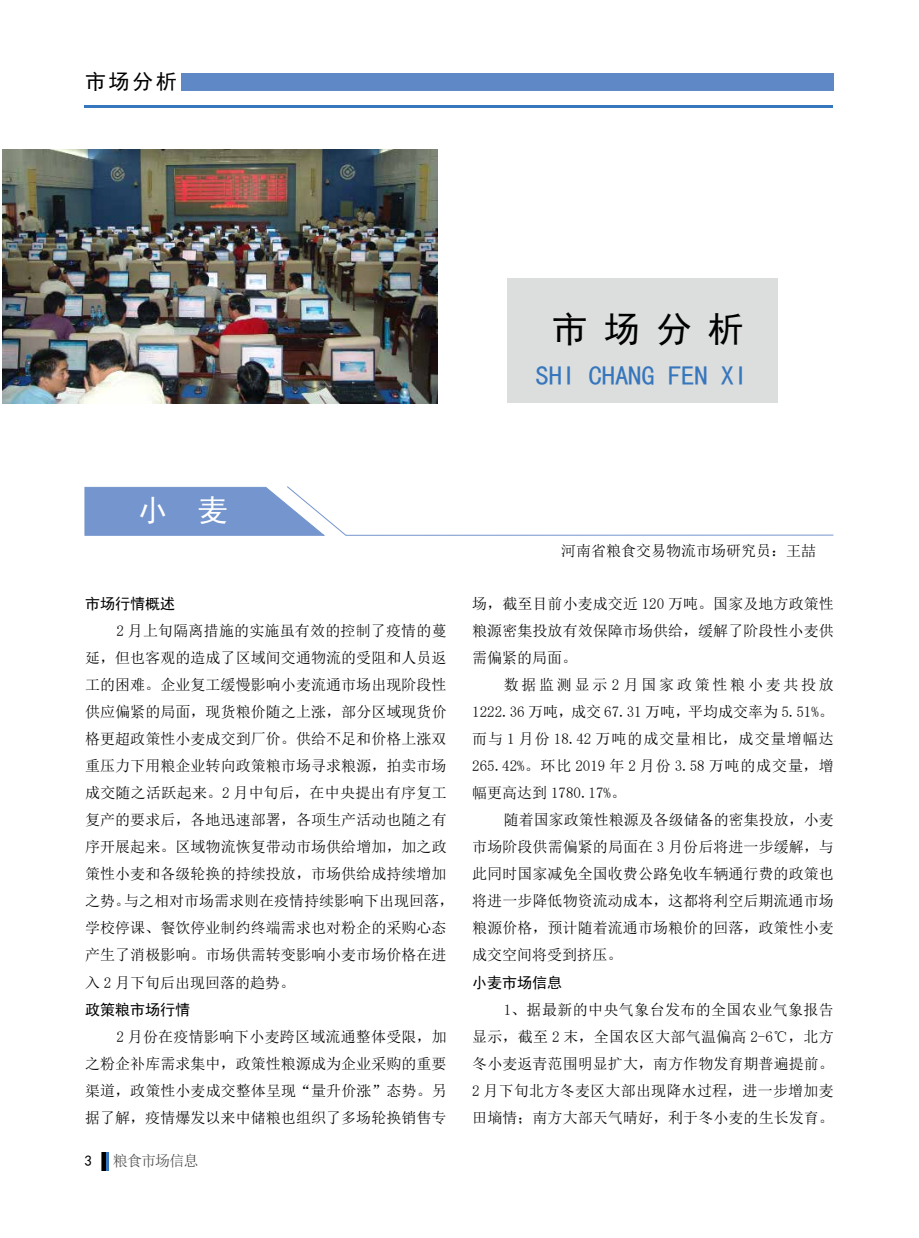
<style>
.page{position:relative;width:919px;height:1238px;background:#fff}
.page>*{position:absolute;margin:0;border:0;box-sizing:border-box;transform-origin:0 0}
.t1{font:36px "Sim Hei";color:#000}
.t2{font:30px "Sim Hei";color:#fff}
.t3{font:27px "Sim Hei";letter-spacing:-.01em;color:#3676bc}
.t4{font:21px "Sim Hei";color:#000}
.t5{font:15px/27px "Sim Sun";letter-spacing:.005em;color:#000;text-align:justify}
.t6{font:15px "Sim Hei";color:#000}
.t7{font:15px "Sim Sun";letter-spacing:-.06em;color:#4c4948}
</style>
<div class="page">
<hr style="left:85px;top:105px;width:748px;height:2px;background:#3676bc">
<div style="left:181px;top:73px;width:652px;height:17px;background:#5e88c6"></div>
<svg style="left:105px;top:1152px;width:4px;height:18px"></svg>
<hr style="left:102px;top:1152px;width:3px;height:18px;background:#000">
<img style="left:3px;top:150px;width:435px;height:253px">
<div style="left:507px;top:278px;width:271px;height:125px;background:#dcdddd"></div>
<svg style="left:84px;top:486px;width:263px;height:50px"></svg>
<hr style="left:346px;top:534px;width:487px;height:1px;background:#7495cd">
<h3 class="t4" style="left:85px;top:71px;width:93px">市场分析</h3>
<h1 class="t1" style="left:552px;top:311px;width:193px">市场分析</h1>
<h3 class="t3" style="left:535px;top:361px;width:213px">SHI CHANG FEN XI</h3>
<h2 class="t2" style="left:138px;top:495px;width:91px">小 麦</h2>
<p class="t6" style="left:85px;top:596px;width:91px">市场行情概述</p>
<p class="t5" style="left:85px;top:617px;width:370px;text-align:left;text-indent:31px">2 月上旬隔离措施的实施虽有效的控制了疫情的蔓延，但也客观的造成了区域间交通物流的受阻和人员返工的困难。企业复工缓慢影响小麦流通市场出现阶段性供应偏紧的局面，现货粮价随之上涨，部分区域现货价格更超政策性小麦成交到厂价。供给不足和价格上涨双重压力下用粮企业转向政策粮市场寻求粮源，拍卖市场成交随之活跃起来。2 月中旬后，在中央提出有序复工复产的要求后，各地迅速部署，各项生产活动也随之有序开展起来。区域物流恢复带动市场供给增加，加之政策性小麦和各级轮换的持续投放，市场供给成持续增加之势。与之相对市场需求则在疫情持续影响下出现回落，学校停课、餐饮停业制约终端需求也对粉企的采购心态产生了消极影响。市场供需转变影响小麦市场价格在进入 2 月下旬后出现回落的趋势。</p>
<p class="t6" style="left:85px;top:1001px;width:107px">政策粮市场行情</p>
<p class="t5" style="left:85px;top:1022px;width:363px;text-indent:31px">2 月份在疫情影响下小麦跨区域流通整体受限，加之粉企补库需求集中，政策性粮源成为企业采购的重要渠道，政策性小麦成交整体呈现“量升价涨”态势。另据了解，疫情爆发以来中储粮也组织了多场轮换销售专</p>
<p class="t6" style="left:85px;top:1152px;width:9px">3</p>
<p class="t7" style="left:113px;top:1152px;width:87px">粮食市场信息</p>
<p class="t5" style="left:561px;top:537px;width:256px">河南省粮食交易物流市场研究员：王喆</p>
<p class="t5" style="left:472px;top:590px;width:363px">场，截至目前小麦成交近 120 万吨。国家及地方政策性粮源密集投放有效保障市场供给，缓解了阶段性小麦供需偏紧的局面。</p>
<p class="t5" style="left:472px;top:671px;width:363px;text-indent:31px">数据监测显示 2月国家政策性粮小麦共投放1222.36 万吨，成交 67.31 万吨，平均成交率为 5.51%。而与 1 月份 18.42 万吨的成交量相比，成交量增幅达265.42%。环比 2019 年 2 月份 3.58 万吨的成交量，增幅更高达到 1780.17%。</p>
<p class="t5" style="left:472px;top:806px;width:363px;text-indent:31px">随着国家政策性粮源及各级储备的密集投放，小麦市场阶段供需偏紧的局面在 3 月份后将进一步缓解，与此同时国家减免全国收费公路免收车辆通行费的政策也将进一步降低物资流动成本，这都将利空后期流通市场粮源价格，预计随着流通市场粮价的回落，政策性小麦成交空间将受到挤压。</p>
<p class="t6" style="left:472px;top:974px;width:91px">小麦市场信息</p>
<p class="t5" style="left:472px;top:995px;width:363px;text-indent:31px">1、据最新的中央气象台发布的全国农业气象报告显示，截至 2 末，全国农区大部气温偏高 2-6℃，北方冬小麦返青范围明显扩大，南方作物发育期普遍提前。2 月下旬北方冬麦区大部出现降水过程，进一步增加麦田墒情；南方大部天气晴好，利于冬小麦的生长发育。</p>
</div>
